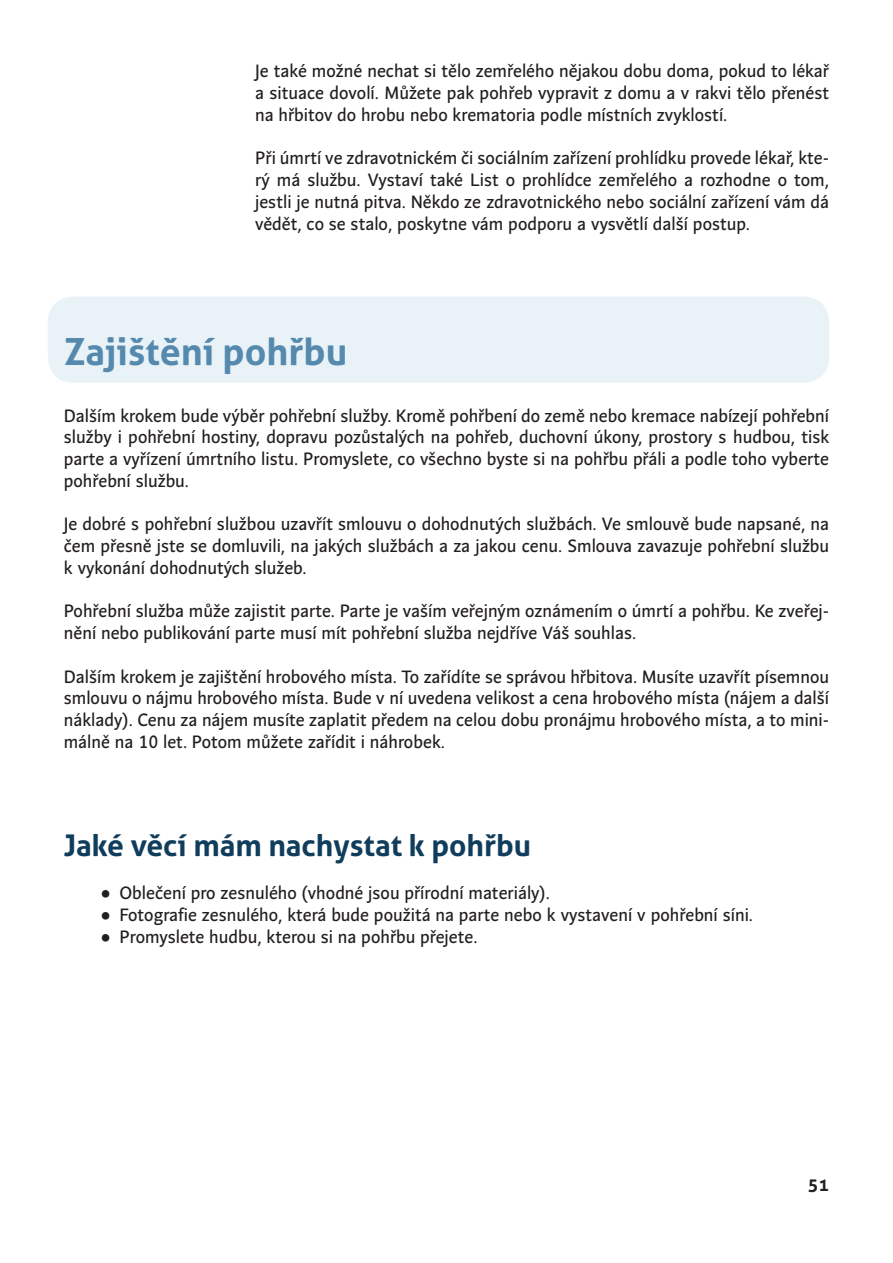
<style>
.page{position:relative;width:893px;height:1263px;background:#fff}
.page>*{position:absolute;margin:0;border:0;box-sizing:border-box;transform-origin:0 0}
.podnadpis_vel{font:700 37.5px "Aller";color:#5589ad}
.podnadpi_maly_2{font:700 30px "Aller";color:#113d5d}
.text{font:17.7px/21.8px "Andulka Sans Text";color:#231f20;text-align:justify}
.text_piktogramy{font:17.7px/21.8px "Andulka Sans Text";color:#231f20;text-align:justify}
.text_odrážky{font:17.7px "Andulka Sans Text";color:#231f20}
.t1{font:700 17.7px "Aller";color:#231f20}
</style>
<div class="page">
<div style="left:48px;top:297px;width:781px;height:86px;background:#e8f2f7;border-radius:26px"></div>
<p class="text_piktogramy" style="left:255px;top:60px;width:576px">Je také možné nechat si tělo zemřelého nějakou dobu doma, pokud to lékař a situace dovolí. Můžete pak pohřeb vypravit z domu a v rakvi tělo přenést na hřbitov do hrobu nebo krematoria podle místních zvyklostí.</p>
<p class="text_piktogramy" style="left:255px;top:147px;width:576px">Při úmrtí ve zdravotnickém či sociálním zařízení prohlídku provede lékař, kte&shy;rý má službu. Vystaví také List o prohlídce zemřelého a rozhodne o tom, jestli je nutná pitva. Někdo ze zdravotnického nebo sociální zařízení vám dá vědět, co se stalo, poskytne vám podporu a vysvětlí další postup.</p>
<p class="podnadpis_vel" style="left:64px;top:328px;width:285px">Zajištění pohřbu</p>
<p class="text" style="left:64px;top:405px;width:767px">Dalším krokem bude výběr pohřební služby. Kromě pohřbení do země nebo kremace nabízejí pohřební služby i pohřební hostiny, dopravu pozůstalých na pohřeb, duchovní úkony, prostory s hudbou, tisk parte a vyřízení úmrtního listu. Promyslete, co všechno byste si na pohřbu přáli a podle toho vyberte pohřební službu.</p>
<p class="text" style="left:64px;top:513px;width:767px">Je dobré s pohřební službou uzavřít smlouvu o dohodnutých službách. Ve smlouvě bude napsané, na čem přesně jste se domluvili, na jakých službách a za jakou cenu. Smlouva zavazuje pohřební službu k vykonání dohodnutých služeb.</p>
<p class="text" style="left:64px;top:600px;width:767px">Pohřební služba může zajistit parte. Parte je vaším veřejným oznámením o úmrtí a pohřbu. Ke zveřej&shy;nění nebo publikování parte musí mít pohřební služba nejdříve Váš souhlas.</p>
<p class="text" style="left:64px;top:666px;width:767px">Dalším krokem je zajištění hrobového místa. To zařídíte se správou hřbitova. Musíte uzavřít písemnou smlouvu o nájmu hrobového místa. Bude v ní uvedena velikost a cena hrobového místa (nájem a další náklady). Cenu za nájem musíte zaplatit předem na celou dobu pronájmu hrobového místa, a to mini&shy;málně na 10 let. Potom můžete zařídit i náhrobek.</p>
<p class="podnadpi_maly_2" style="left:64px;top:827px;width:469px">Jaké věcí mám nachystat k pohřbu</p>
<p class="text_odrážky" style="left:101px;top:883px;width:451px">• Oblečení pro zesnulého (vhodné jsou přírodní materiály).</p>
<p class="text_odrážky" style="left:101px;top:904px;width:654px">• Fotografie zesnulého, která bude použitá na parte nebo k vystavení v pohřební síni.</p>
<p class="text_odrážky" style="left:101px;top:926px;width:378px">• Promyslete hudbu, kterou si na pohřbu přejete.</p>
<p class="t1" style="left:808px;top:1174px;width:23px">51</p>
</div>
